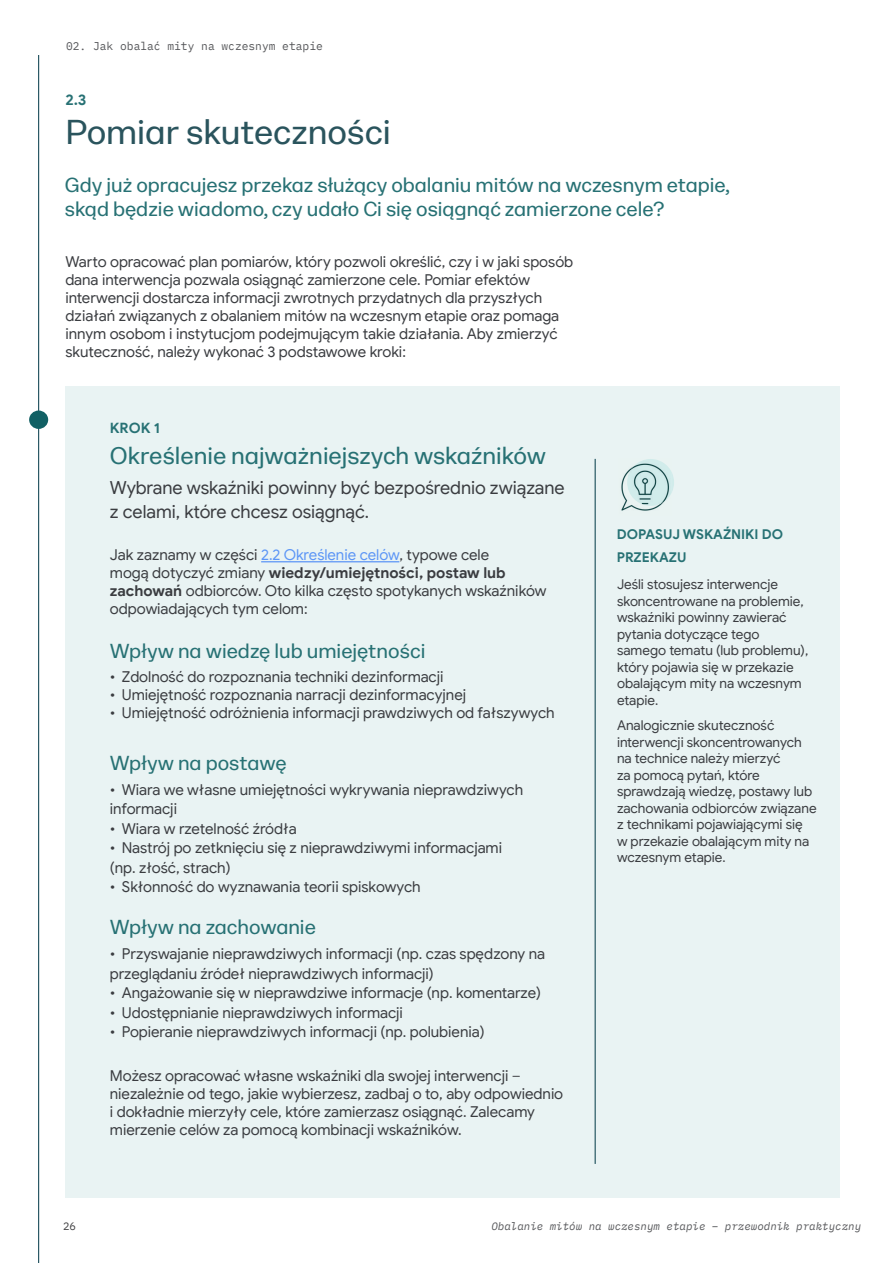
<style>
.page{position:relative;width:894px;height:1263px;background:#fff}
.page>*{position:absolute;margin:0;border:0;box-sizing:border-box;transform-origin:0 0}
.t1{font:34.5px "Jigsaw Sans";color:#2a545d}
.t2{font:24px "Jigsaw Sans";color:#277174}
.t3{font:20.25px/24.3px "Jigsaw Sans";color:#277174}
.t4{font:18px/24px "Google Sans";color:#3a3c40}
.bullet_circle{font:15px/18px "Google Sans";letter-spacing:-.005em;color:#3a3c40}
.t5{font:700 15px "Google Sans";color:#277174}
.t6{font:700 14.25px "Google Sans";color:#277174}
.t7{font:13.5px/16.5px "Google Sans";letter-spacing:-.005em;color:#3a3c40}
.t8{font:700 13.5px/22.5px "Google Sans";color:#277174}
.t9{font:11.25px "IBM Plex Mono";color:#57585b}
.t10{font:italic 10.8px "IBM Plex Mono";color:#57585b}
.t11{font:10.8px "IBM Plex Mono";color:#404042}
.s1{color:#5d96f6}
.s2{font-weight:700}
</style>
<div class="page">
<hr style="left:38px;top:0;width:1px;height:1263px;background:#003846">
<div style="left:20px;top:0;width:37px;height:54px;background:#fff"></div>
<div style="left:65px;top:386px;width:774px;height:811px;background:#e9f3f3"></div>
<hr style="left:594px;top:459px;width:1px;height:704px;background:#003846">
<img style="left:621px;top:472px;width:39px;height:39px">
<svg style="left:671px;top:472px;width:2px;height:20px"></svg>
<img style="left:627px;top:459px;width:44px;height:47px">
<hr style="left:261px;top:561px;width:138px;height:1px;background:#5d96f6">
<div style="left:29px;top:410px;width:19px;height:19px;background:#116064;border-radius:50%"></div>
<p class="t9" style="left:66px;top:38px;width:258px">02. Jak obalać mity na wczesnym etapie</p>
<p class="t5" style="left:65px;top:90px;width:23px">2.3</p>
<p class="t1" style="left:65px;top:112px;width:327px">Pomiar skuteczności</p>
<p class="t3" style="left:65px;top:172px;width:666px">Gdy już opracujesz przekaz służący obalaniu mitów na wczesnym etapie, skąd będzie wiadomo, czy udało Ci się osiągnąć zamierzone cele?</p>
<p class="bullet_circle" style="left:65px;top:252px;width:509px">Warto opracować plan pomiarów, który pozwoli określić, czy i w jaki sposób dana interwencja pozwala osiągnąć zamierzone cele. Pomiar efektów interwencji dostarcza informacji zwrotnych przydatnych dla przyszłych działań związanych z obalaniem mitów na wczesnym etapie oraz pomaga innym osobom i instytucjom podejmującym takie działania. Aby zmierzyć skuteczność, należy wykonać 3 podstawowe kroki:</p>
<p class="t6" style="left:110px;top:419px;width:51px">KROK 1</p>
<p class="t2" style="left:110px;top:441px;width:437px">Określenie najważniejszych wskaźników</p>
<p class="t4" style="left:110px;top:476px;width:456px">Wybrane wskaźniki powinny być bezpośrednio związane z celami, które chcesz osiągnąć.</p>
<p class="bullet_circle" style="left:110px;top:546px;width:438px">Jak zaznamy w części <span class="s1">2.2 Określenie celów</span>, typowe cele<br>mogą dotyczyć zmiany <span class="s2">wiedzy/umiejętności, postaw lub zachowań</span> odbiorców. Oto kilka często spotykanych wskaźników odpowiadających tym celom:</p>
<p class="t3" style="left:110px;top:639px;width:317px">Wpływ na wiedzę lub umiejętności</p>
<p class="bullet_circle" style="left:110px;top:668px;width:335px">• Zdolność do rozpoznania techniki dezinformacji</p>
<p class="bullet_circle" style="left:110px;top:686px;width:357px">• Umiejętność rozpoznania narracji dezinformacyjnej</p>
<p class="bullet_circle" style="left:110px;top:704px;width:446px">• Umiejętność odróżnienia informacji prawdziwych od fałszywych</p>
<p class="t3" style="left:110px;top:751px;width:178px">Wpływ na postawę</p>
<p class="bullet_circle" style="left:110px;top:780px;width:414px;line-height:19.5px">• Wiara we własne umiejętności wykrywania nieprawdziwych informacji</p>
<p class="bullet_circle" style="left:110px;top:819px;width:188px">• Wiara w rzetelność źródła</p>
<p class="bullet_circle" style="left:110px;top:838px;width:393px;line-height:19.5px">• Nastrój po zetknięciu się z nieprawdziwymi informacjami (np. złość, strach)</p>
<p class="bullet_circle" style="left:110px;top:878px;width:312px">• Skłonność do wyznawania teorii spiskowych</p>
<p class="t3" style="left:110px;top:915px;width:207px">Wpływ na zachowanie</p>
<p class="bullet_circle" style="left:110px;top:944px;width:436px;line-height:19.5px">• Przyswajanie nieprawdziwych informacji (np. czas spędzony na przeglądaniu źródeł nieprawdziwych informacji)</p>
<p class="bullet_circle" style="left:110px;top:983px;width:432px">• Angażowanie się w nieprawdziwe informacje (np. komentarze)</p>
<p class="bullet_circle" style="left:110px;top:1003px;width:294px">• Udostępnianie nieprawdziwych informacji</p>
<p class="bullet_circle" style="left:110px;top:1022px;width:376px">• Popieranie nieprawdziwych informacji (np. polubienia)</p>
<p class="bullet_circle" style="left:110px;top:1067px;width:454px">Możesz opracować własne wskaźniki dla swojej interwencji – niezależnie od tego, jakie wybierzesz, zadbaj o to, aby odpowiednio i dokładnie mierzyły cele, które zamierzasz osiągnąć. Zalecamy mierzenie celów za pomocą kombinacji wskaźników.</p>
<p class="t8" style="left:616px;top:523px;width:168px">DOPASUJ WSKAŹNIKI DO<br>PRZEKAZU</p>
<p class="t7" style="left:616px;top:576px;width:193px">Jeśli stosujesz interwencje skoncentrowane na problemie, wskaźniki powinny zawierać pytania dotyczące tego samego tematu (lub problemu), który pojawia się w przekazie obalającym mity na wczesnym etapie.</p>
<p class="t7" style="left:616px;top:717px;width:201px">Analogicznie skuteczność interwencji skoncentrowanych na technice należy mierzyć<br>za pomocą pytań, które sprawdzają wiedzę, postawy lub zachowania odbiorców związane z technikami pojawiającymi się<br>w przekazie obalającym mity na wczesnym etapie.</p>
<p class="t11" style="left:63px;top:1217px;width:14px">26</p>
<p class="t10" style="left:491px;top:1217px;width:371px">Obalanie mitów na wczesnym etapie – przewodnik praktyczny</p>
</div>
